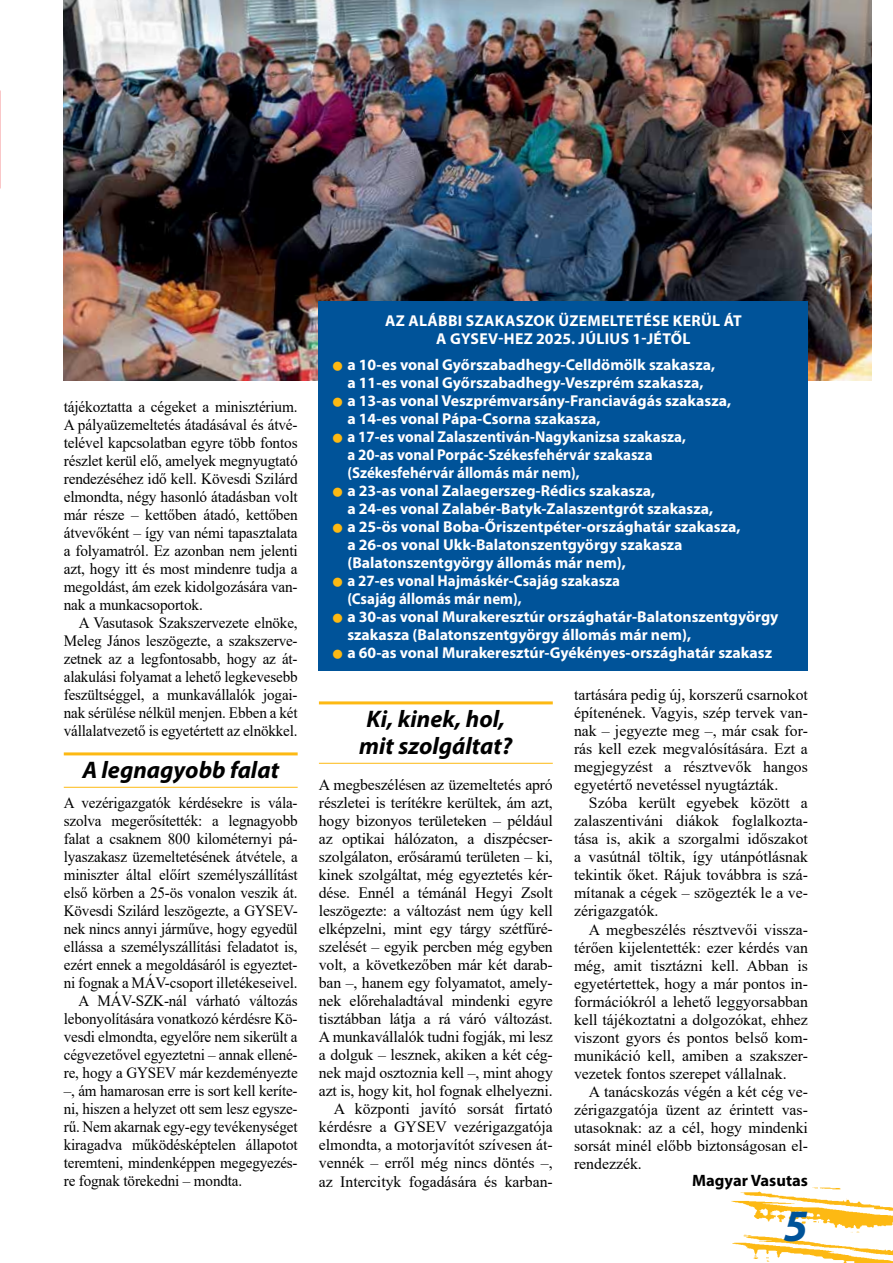
<style>
.page{position:relative;width:893px;height:1263px;background:#fff}
.page>*{position:absolute;margin:0;border:0;box-sizing:border-box;transform-origin:0 0}
.t1{font:italic 700 45px "Myriad Pro";color:#005399}
.t2{font:italic 700 24px/27px "Myriad Pro";color:#000;text-align:center}
.t3{font:700 16.5px "Myriad Pro";color:#000}
.t4{font:15.75px/18px "Times New Roman";letter-spacing:-.01em;color:#000;text-align:justify}
.t5{font:15.75px/18px "Times New Roman";letter-spacing:-.01em;color:#000;text-align:justify;scale:.96 1}
.t6{font:700 15.75px/18px "Myriad Pro";color:#fff}
.t7{font:700 15.75px/18px "Myriad Pro";color:#fff;scale:.95 1}
.t8{font:700 15.75px/18px "Myriad Pro";letter-spacing:.02em;color:#fff;text-align:center}
.s1{color:#fdb913}
</style>
<div class="page">
<img style="left:731px;top:1187px;width:162px;height:76px">
<hr style="left:64px;top:752px;width:234px;height:3px;background:#fdb913">
<hr style="left:64px;top:787px;width:234px;height:1px;background:#fdb913">
<hr style="left:319px;top:701px;width:234px;height:3px;background:#fdb913">
<hr style="left:319px;top:763px;width:234px;height:1px;background:#fdb913">
<img style="left:64px;top:0;width:808px;height:380px">
<div style="left:319px;top:301px;width:489px;height:370px;background:#005399"></div>
<p class="t4" style="left:64px;top:398px;width:235px">tájékoztatta a cégeket a minisztérium.<br>A pályaüzemeltetés átadásával és átvé&shy;telével kapcsolatban egyre több fontos részlet kerül elő, amelyek megnyugtató rendezéséhez idő kell. Kövesdi Szilárd elmondta, négy hasonló átadásban volt már része – kettőben átadó, kettőben átvevőként – így van némi tapasztalata a folyamatról. Ez azonban nem jelenti azt, hogy itt és most mindenre tudja a megoldást, ám ezek kidolgozására van&shy;nak a munkacsoportok.</p>
<p class="t5" style="left:64px;top:614px;width:245px;text-indent:15px">A Vasutasok Szakszervezete elnöke, Meleg János leszögezte, a szakszerve&shy;zetnek az a legfontosabb, hogy az át&shy;alakulási folyamat a lehető legkevesebb feszültséggel, a munkavállalók jogai&shy;nak sérülése nélkül menjen. Ebben a két vállalatvezető is egyetértett az elnökkel.</p>
<h2 class="t2" style="left:82px;top:756px;width:198px">A legnagyobb falat</h2>
<p class="t5" style="left:64px;top:794px;width:245px">A vezérigazgatók kérdésekre is vála-</p>
<p class="t5" style="left:64px;top:812px;width:245px">szolva megerősítették: a legnagyobb</p>
<p class="t5" style="left:64px;top:830px;width:245px">falat a csaknem 800 kilométernyi pá-</p>
<p class="t5" style="left:64px;top:848px;width:245px">lyaszakasz üzemeltetésének átvétele, a</p>
<p class="t5" style="left:64px;top:866px;width:245px">miniszter által előírt személyszállítást</p>
<p class="t5" style="left:64px;top:884px;width:245px">első körben a 25-ös vonalon veszik át.</p>
<p class="t5" style="left:64px;top:902px;width:245px">Kövesdi Szilárd leszögezte, a GYSEV-</p>
<p class="t5" style="left:64px;top:920px;width:245px">nek nincs annyi járműve, hogy egyedül</p>
<p class="t5" style="left:64px;top:938px;width:245px">ellássa a személyszállítási feladatot is,</p>
<p class="t5" style="left:64px;top:956px;width:245px">ezért ennek a megoldásáról is egyeztet-</p>
<p class="t5" style="left:64px;top:974px;width:245px">ni fognak a MÁV-csoport illetékeseivel.</p>
<p class="t5" style="left:79px;top:992px;width:230px">A MÁV-SZK-nál várható változás</p>
<p class="t5" style="left:64px;top:1010px;width:245px">lebonyolítására vonatkozó kérdésre Kö-</p>
<p class="t5" style="left:64px;top:1028px;width:245px">vesdi elmondta, egyelőre nem sikerült a</p>
<p class="t5" style="left:64px;top:1046px;width:245px">cégvezetővel egyeztetni – annak ellené-</p>
<p class="t5" style="left:64px;top:1064px;width:245px">re, hogy a GYSEV már kezdeményezte</p>
<p class="t5" style="left:64px;top:1082px;width:245px">–, ám hamarosan erre is sort kell keríte-</p>
<p class="t5" style="left:64px;top:1100px;width:245px">ni, hiszen a helyzet ott sem lesz egysze-</p>
<p class="t5" style="left:64px;top:1118px;width:245px">rű. Nem akarnak egy-egy tevékenységet</p>
<p class="t5" style="left:64px;top:1136px;width:245px">kiragadva működésképtelen állapotot</p>
<p class="t5" style="left:64px;top:1154px;width:245px">teremteni, mindenképpen megegyezés-</p>
<p class="t5" style="left:64px;top:1172px;width:187px">re fognak törekedni – mondta.</p>
<p class="t8" style="left:385px;top:311px;width:358px">AZ ALÁBBI SZAKASZOK ÜZEMELTETÉSE KERÜL ÁT<br>A GYSEV-HEZ 2025. JÚLIUS 1-JÉTŐL</p>
<p class="t6" style="left:332px;top:355px;width:385px;text-align:center"><span class="s1">●</span> a 10-es vonal Győrszabadhegy-Celldömölk szakasza, a 11-es vonal Győrszabadhegy-Veszprém szakasza,</p>
<p class="t6" style="left:347px;top:391px;width:385px;text-indent:-16px"><span class="s1">●</span> a 13-as vonal Veszprémvarsány-Franciavágás szakasza, a 14-es vonal Pápa-Csorna szakasza,</p>
<p class="t7" style="left:347px;top:427px;width:358px;text-indent:-16px"><span class="s1">●</span> a 17-es vonal Zalaszentiván-Nagykanizsa szakasza, a 20-as vonal Porpác-Székesfehérvár szakasza (Székesfehérvár állomás már nem),</p>
<p class="t6" style="left:347px;top:481px;width:367px;text-indent:-16px"><span class="s1">●</span> a 23-as vonal Zalaegerszeg-Rédics szakasza,<br>a 24-es vonal Zalabér-Batyk-Zalaszentgrót szakasza,</p>
<p class="t6" style="left:347px;top:517px;width:395px;text-indent:-16px"><span class="s1">●</span> a 25-ös vonal Boba-Őriszentpéter-országhatár szakasza, a 26-os vonal Ukk-Balatonszentgyörgy szakasza (Balatonszentgyörgy állomás már nem),</p>
<p class="t7" style="left:347px;top:571px;width:289px;text-indent:-16px"><span class="s1">●</span> a 27-es vonal Hajmáskér-Csajág szakasza (Csajág állomás már nem),</p>
<p class="t6" style="left:347px;top:607px;width:433px;text-indent:-16px"><span class="s1">●</span> a 30-as vonal Murakeresztúr országhatár-Balatonszentgyörgy szakasza (Balatonszentgyörgy állomás már nem),</p>
<p class="t6" style="left:332px;top:643px;width:442px"><span class="s1">●</span> a 60-as vonal Murakeresztúr-Gyékényes-országhatár szakasz</p>
<h2 class="t2" style="left:359px;top:705px;width:155px">Ki, kinek, hol, mit szolgáltat?</h2>
<p class="t4" style="left:319px;top:776px;width:235px;text-align:right">A megbeszélésen az üzemeltetés apró részletei is terítékre kerültek, ám azt, hogy bizonyos területeken – például az optikai hálózaton, a diszpécser&shy;szolgálaton, erősáramú területen – ki, kinek szolgáltat, még egyeztetés kér&shy;dése. Ennél a témánál Hegyi Zsolt leszögezte: a változást nem úgy kell elképzelni, mint egy tárgy szétfűré&shy;szelését – egyik percben még egyben volt, a következőben már két darab&shy;ban –, hanem egy folyamatot, amely&shy;nek előrehaladtával mindenki egyre tisztábban látja a rá váró változást.<br>A munkavállalók tudni fogják, mi lesz a dolguk – lesznek, akiken a két cég&shy;nek majd osztoznia kell –, mint ahogy azt is, hogy kit, hol fognak elhelyezni.<br>A központi javító sorsát firtató kérdésre a GYSEV vezérigazgatója elmondta, a motorjavítót szívesen át&shy;vennék – erről még nincs döntés –, az Intercityk fogadására és karban-</p>
<p class="t4" style="left:574px;top:686px;width:235px">tartására pedig új, korszerű csarnokot építenének. Vagyis, szép tervek van&shy;nak – jegyezte meg –, már csak for&shy;rás kell ezek megvalósítására. Ezt a megjegyzést a résztvevők hangos egyetértő nevetéssel nyugtázták.</p>
<p class="t4" style="left:574px;top:794px;width:235px;text-indent:15px">Szóba került egyebek között a zalaszentiváni diákok foglalkozta&shy;tása is, akik a szorgalmi időszakot a vasútnál töltik, így utánpótlásnak tekintik őket. Rájuk továbbra is szá&shy;mítanak a cégek – szögezték le a ve&shy;zérigazgatók.</p>
<p class="t4" style="left:574px;top:920px;width:235px;text-indent:15px">A megbeszélés résztvevői vissza&shy;térően kijelentették: ezer kérdés van még, amit tisztázni kell. Abban is egyetértettek, hogy a már pontos in&shy;formációkról a lehető leggyorsabban kell tájékoztatni a dolgozókat, ehhez viszont gyors és pontos belső kom&shy;munikáció kell, amiben a szakszer&shy;vezetek fontos szerepet vállalnak.</p>
<p class="t4" style="left:574px;top:1082px;width:235px;text-indent:15px">A tanácskozás végén a két cég ve&shy;zérigazgatója üzent az érintett vas&shy;utasoknak: az a cél, hogy mindenki sorsát minél előbb biztonságosan el&shy;rendezzék.</p>
<p class="t3" style="left:692px;top:1170px;width:117px">Magyar Vasutas</p>
<h1 class="t1" style="left:784px;top:1197px;width:26px">5</h1>
</div>
